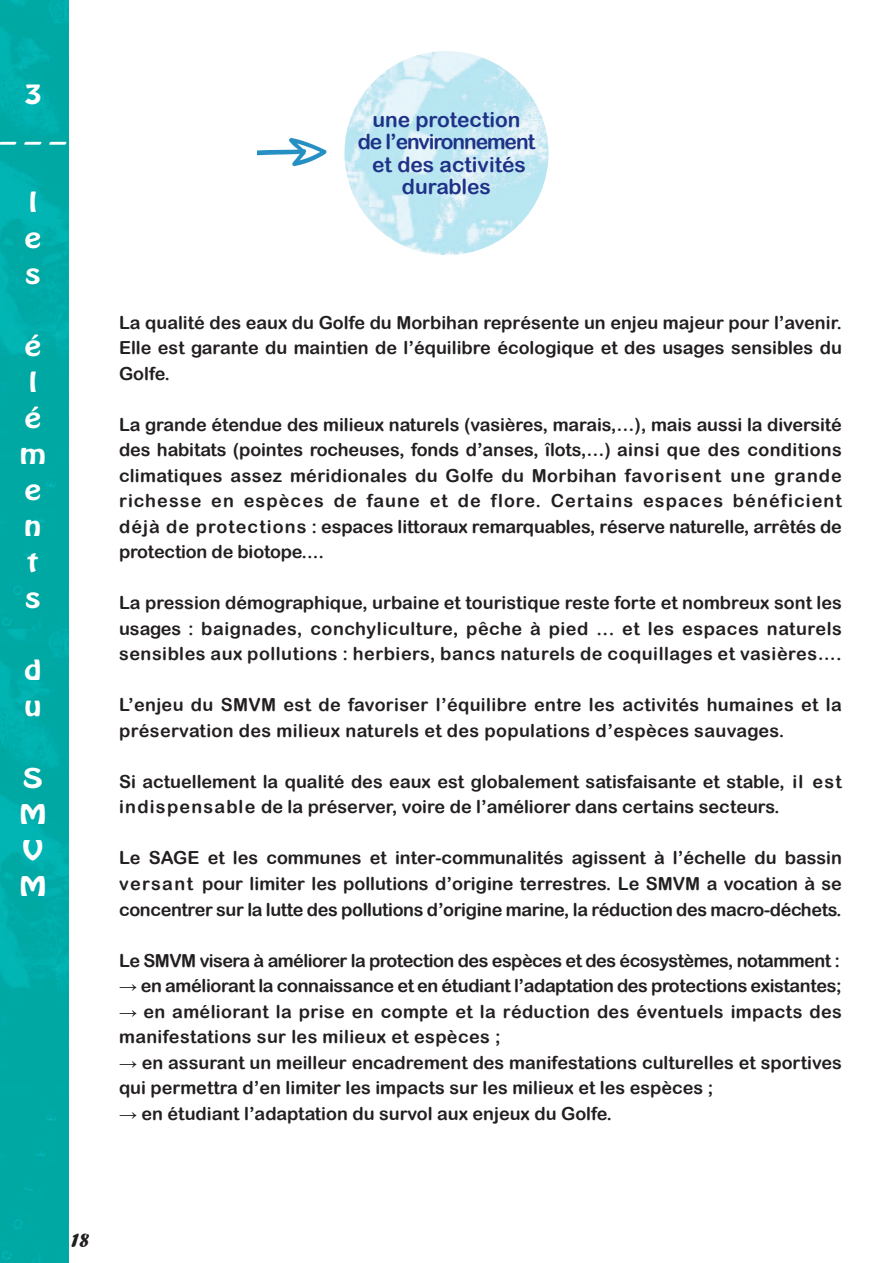
<style>
.page{position:relative;width:893px;height:1263px;background:#fff}
.page>*{position:absolute;margin:0;border:0;box-sizing:border-box;transform-origin:0 0}
.t1{font:24px/36px "Hobo Std";color:#fff;scale:1.3 1}
.t2{font:21px/22.5px "Arial Rounded MT Bold";color:#1e3287;text-align:center}
.t3{font:21px "Forte";color:#231f20}
.t4{font:18px/25.5px "Arial Rounded MT Bold";color:#231f20;text-align:justify}
.t5{font:18px/25.5px "Arial Rounded MT Bold";letter-spacing:.02em;color:#231f20}
.t6{font:18px "Arial Rounded MT Bold";letter-spacing:-.02em;color:#231f20}
.t7{font:18px "Arial Rounded MT Bold";letter-spacing:-.03em;color:#231f20}
.s1{font-family:"Arial"}
</style>
<div class="page">
<img style="left:0;top:0;width:68px;height:629px">
<img style="left:0;top:629px;width:68px;height:634px">
<img style="left:257px;top:137px;width:70px;height:30px">
<img style="left:344px;top:51px;width:205px;height:204px;border-radius:102px">
<h1 class="t1" style="left:0;top:76px;width:52px;text-align:center">3 ___</h1>
<h1 class="t1" style="left:25px;top:184px;width:14px">l e s</h1>
<h1 class="t1" style="left:20px;top:328px;width:22px;text-align:center">é l é m e n t s</h1>
<h1 class="t1" style="left:24px;top:652px;width:15px">d u</h1>
<h1 class="t1" style="left:19px;top:760px;width:22px">S<br>M<br>V<br>M</h1>
<p class="t2" style="left:358px;top:108px;width:179px">une protection de l’environnement et des activités durables</p>
<p class="t4" style="left:119px;top:309px;width:724px">La qualité des eaux du Golfe du Morbihan représente un enjeu majeur pour l’avenir.<br>Elle est garante du maintien de l’équilibre écologique et des usages sensibles du Golfe.</p>
<p class="t4" style="left:119px;top:411px;width:724px">La grande étendue des milieux naturels (vasières, marais,…), mais aussi la diversité des habitats (pointes rocheuses, fonds d’anses, îlots,…) ainsi que des conditions climatiques assez méridionales du Golfe du Morbihan favorisent une grande richesse en espèces de faune et de flore. Certains espaces bénéficient déjà de protections : espaces littoraux remarquables, réserve naturelle, arrêtés de protection de biotope....</p>
<p class="t4" style="left:119px;top:590px;width:724px">La pression démographique, urbaine et touristique reste forte et nombreux sont les usages : baignades, conchyliculture, pêche à pied ... et les espaces naturels sensibles aux pollutions : herbiers, bancs naturels de coquillages et vasières….</p>
<p class="t5" style="left:119px;top:692px;width:724px">L’enjeu du SMVM est de favoriser l’équilibre entre les activités humaines et la préservation des milieux naturels et des populations d’espèces sauvages.</p>
<p class="t4" style="left:119px;top:769px;width:724px">Si actuellement la qualité des eaux est globalement satisfaisante et stable, il est indispensable de la préserver, voire de l’améliorer dans certains secteurs.</p>
<p class="t4" style="left:119px;top:845px;width:724px">Le SAGE et les communes et inter-communalités agissent à l’échelle du bassin versant pour limiter les pollutions d’origine terrestres. Le SMVM a vocation à se concentrer sur la lutte des pollutions d’origine marine, la réduction des macro-déchets.</p>
<p class="t7" style="left:119px;top:949px;width:723px">Le SMVM visera à améliorer la protection des espèces et des écosystèmes, notamment :</p>
<p class="t6" style="left:119px;top:975px;width:724px"><span class="s1">→</span> en améliorant la connaissance et en étudiant l’adaptation des protections existantes;</p>
<p class="t5" style="left:119px;top:998px;width:724px"><span class="s1">→</span> en améliorant la prise en compte et la réduction des éventuels impacts des manifestations sur les milieux et espèces ;</p>
<p class="t4" style="left:119px;top:1049px;width:724px"><span class="s1">→</span> en assurant un meilleur encadrement des manifestations culturelles et sportives qui permettra d’en limiter les impacts sur les milieux et les espèces ;</p>
<p class="t4" style="left:119px;top:1100px;width:495px"><span class="s1">→</span> en étudiant l’adaptation du survol aux enjeux du Golfe.</p>
<p class="t3" style="left:71px;top:1228px;width:20px">18</p>
</div>
